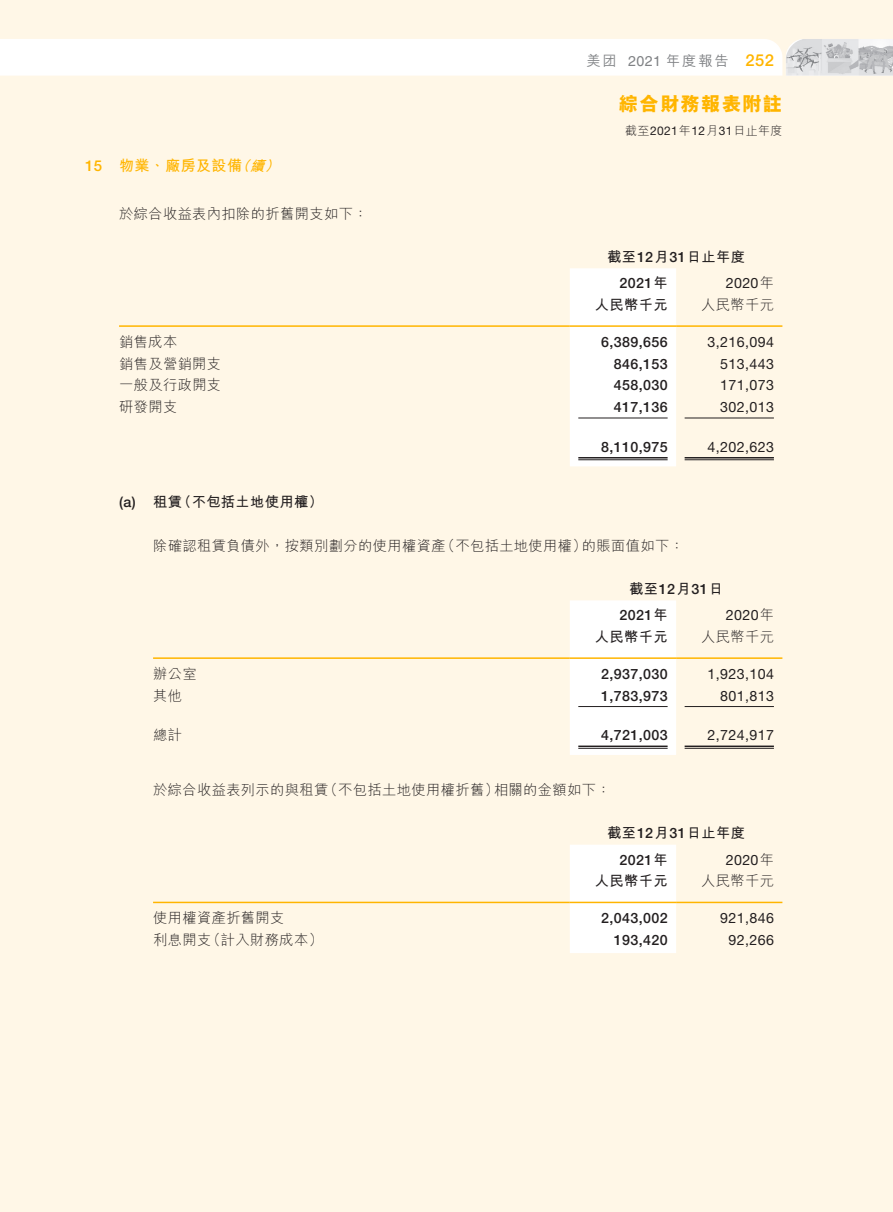
<style>
.page{position:relative;width:893px;height:1212px;background:#fff7e7}
.page>*{position:absolute;margin:0;border:0;box-sizing:border-box;transform-origin:0 0}
.t1{font:800 19.5px "M Hei HK";letter-spacing:.055em;color:#ffb500}
.t2{font:700 15px "M Hei HK";letter-spacing:.03em;color:#ffb500}
.t3{font:300 14.25px "M Hei HK";letter-spacing:.03em;color:#231f20}
.t4{font:500 14.25px "Helvetica Neue LT Std";letter-spacing:.03em;color:#231f20}
.t5{font:14.25px "Helvetica Neue LT Std";letter-spacing:.03em;color:#231f20}
.t6{font:700 14.25px "M Hei HK";letter-spacing:.03em;color:#231f20}
.t7{font:14.25px "Helvetica LT Std";color:#808285}
.t8{font:300 12px "M Hei HK";letter-spacing:.03em;color:#231f20}
.s1{font-family:"Helvetica Neue LT Std";font-weight:500}
.s2{font-style:italic;font-size:14.25px}
.s3{font-family:"M Hei HKS";font-weight:500}
.s4{font-family:"M Hei HK";font-weight:500}
.s5{font-family:"Helvetica Neue LT Std";font-weight:500;font-size:16.5px;color:#ffb500}
.s6{font-family:"Helvetica Neue LT Std";font-weight:400}
.s7{font-family:"M Hei HK";font-weight:700}
.s8{font-family:"M Hei HK";font-weight:300}
</style>
<div class="page">
<div style="left:0;top:39px;width:782px;height:37px;background:#fff"></div>
<img style="left:786px;top:39px;width:107px;height:37px">
<div style="left:570px;top:268px;width:106px;height:198px;background:#fff"></div>
<hr style="left:119px;top:325px;width:451px;height:2px;background:#ffb500">
<hr style="left:570px;top:325px;width:106px;height:2px;background:#ffb500">
<hr style="left:676px;top:325px;width:106px;height:2px;background:#ffb500">
<hr style="left:578px;top:418px;width:90px;height:1px;background:#231f20">
<hr style="left:685px;top:418px;width:89px;height:1px;background:#231f20">
<hr style="left:578px;top:457px;width:90px;height:1px;background:#231f20">
<hr style="left:578px;top:459px;width:90px;height:1px;background:#231f20">
<hr style="left:685px;top:457px;width:89px;height:1px;background:#231f20">
<hr style="left:685px;top:459px;width:89px;height:1px;background:#231f20">
<div style="left:570px;top:600px;width:106px;height:155px;background:#fff"></div>
<hr style="left:153px;top:657px;width:417px;height:2px;background:#ffb500">
<hr style="left:570px;top:657px;width:106px;height:2px;background:#ffb500">
<hr style="left:676px;top:657px;width:106px;height:2px;background:#ffb500">
<hr style="left:578px;top:706px;width:90px;height:1px;background:#231f20">
<hr style="left:685px;top:706px;width:89px;height:1px;background:#231f20">
<hr style="left:578px;top:745px;width:90px;height:2px;background:#231f20">
<hr style="left:578px;top:748px;width:90px;height:1px;background:#231f20">
<hr style="left:685px;top:745px;width:89px;height:2px;background:#231f20">
<hr style="left:685px;top:748px;width:89px;height:1px;background:#231f20">
<div style="left:570px;top:845px;width:106px;height:108px;background:#fff"></div>
<hr style="left:153px;top:902px;width:417px;height:1px;background:#ffb500">
<hr style="left:570px;top:902px;width:106px;height:1px;background:#ffb500">
<hr style="left:676px;top:902px;width:106px;height:1px;background:#ffb500">
<p class="t2" style="left:85px;top:154px;width:200px"><span class="s1">15</span> 物業、廠房及設備<span class="s2">（續）</span></p>
<p class="t3" style="left:119px;top:206px;width:250px">於綜合收益表內扣除的折舊開支如下：</p>
<p class="t7" style="left:586px;top:53px;width:189px"><span class="s3">美團</span> 2021 <span class="s4">年度報告</span> <span class="s5">252</span></p>
<h1 class="t1" style="left:619px;top:91px;width:165px">綜合財務報表附註</h1>
<p class="t8" style="left:625px;top:124px;width:159px">截至<span class="s6">2021</span>年<span class="s6">12</span>月<span class="s6">31</span>日止年度</p>
<p class="t6" style="left:607px;top:246px;width:139px">截至<span class="s1">12</span>月<span class="s1">31</span>日止年度</p>
<p class="t4" style="left:619px;top:275px;width:50px">2021<span class="s7">年</span></p>
<p class="t5" style="left:726px;top:275px;width:50px">2020<span class="s8">年</span></p>
<p class="t6" style="left:595px;top:294px;width:74px">人民幣千元</p>
<p class="t3" style="left:701px;top:297px;width:74px">人民幣千元</p>
<p class="t3" style="left:119px;top:334px;width:60px">銷售成本</p>
<p class="t4" style="left:601px;top:333px;width:68px">6,389,656</p>
<p class="t5" style="left:707px;top:333px;width:68px">3,216,094</p>
<p class="t3" style="left:119px;top:356px;width:104px">銷售及營銷開支</p>
<p class="t4" style="left:614px;top:355px;width:55px">846,153</p>
<p class="t5" style="left:720px;top:355px;width:55px">513,443</p>
<p class="t3" style="left:119px;top:378px;width:104px">一般及行政開支</p>
<p class="t4" style="left:614px;top:377px;width:55px">458,030</p>
<p class="t5" style="left:720px;top:377px;width:55px">171,073</p>
<p class="t3" style="left:119px;top:399px;width:60px">研發開支</p>
<p class="t4" style="left:614px;top:398px;width:55px">417,136</p>
<p class="t5" style="left:720px;top:398px;width:55px">302,013</p>
<p class="t4" style="left:601px;top:438px;width:68px">8,110,975</p>
<p class="t5" style="left:707px;top:438px;width:68px">4,202,623</p>
<p class="t6" style="left:119px;top:491px;width:206px"><span class="s1">(a)</span> 租賃（不包括土地使用權）</p>
<p class="t3" style="left:153px;top:538px;width:532px">除確認租賃負債外，按類別劃分的使用權資產（不包括土地使用權）的賬面值如下：</p>
<p class="t6" style="left:629px;top:578px;width:95px">截至<span class="s1">12</span>月<span class="s1">31</span>日</p>
<p class="t4" style="left:619px;top:607px;width:50px">2021<span class="s7">年</span></p>
<p class="t5" style="left:726px;top:607px;width:50px">2020<span class="s8">年</span></p>
<p class="t6" style="left:595px;top:626px;width:74px">人民幣千元</p>
<p class="t3" style="left:701px;top:629px;width:74px">人民幣千元</p>
<p class="t3" style="left:153px;top:666px;width:45px">辦公室</p>
<p class="t4" style="left:601px;top:665px;width:68px">2,937,030</p>
<p class="t5" style="left:707px;top:665px;width:68px">1,923,104</p>
<p class="t3" style="left:153px;top:688px;width:30px">其他</p>
<p class="t4" style="left:601px;top:687px;width:68px">1,783,973</p>
<p class="t5" style="left:720px;top:687px;width:55px">801,813</p>
<p class="t3" style="left:153px;top:728px;width:30px">總計</p>
<p class="t4" style="left:601px;top:727px;width:68px">4,721,003</p>
<p class="t5" style="left:707px;top:727px;width:68px">2,724,917</p>
<p class="t3" style="left:153px;top:782px;width:459px">於綜合收益表列示的與租賃（不包括土地使用權折舊）相關的金額如下：</p>
<p class="t6" style="left:607px;top:823px;width:139px">截至<span class="s1">12</span>月<span class="s1">31</span>日止年度</p>
<p class="t4" style="left:619px;top:851px;width:50px">2021<span class="s7">年</span></p>
<p class="t5" style="left:726px;top:851px;width:50px">2020<span class="s8">年</span></p>
<p class="t6" style="left:595px;top:871px;width:74px">人民幣千元</p>
<p class="t3" style="left:701px;top:874px;width:74px">人民幣千元</p>
<p class="t3" style="left:153px;top:910px;width:133px">使用權資產折舊開支</p>
<p class="t4" style="left:601px;top:909px;width:68px">2,043,002</p>
<p class="t5" style="left:720px;top:909px;width:55px">921,846</p>
<p class="t3" style="left:153px;top:932px;width:172px">利息開支（計入財務成本）</p>
<p class="t4" style="left:614px;top:931px;width:55px">193,420</p>
<p class="t5" style="left:728px;top:931px;width:47px">92,266</p>
</div>
